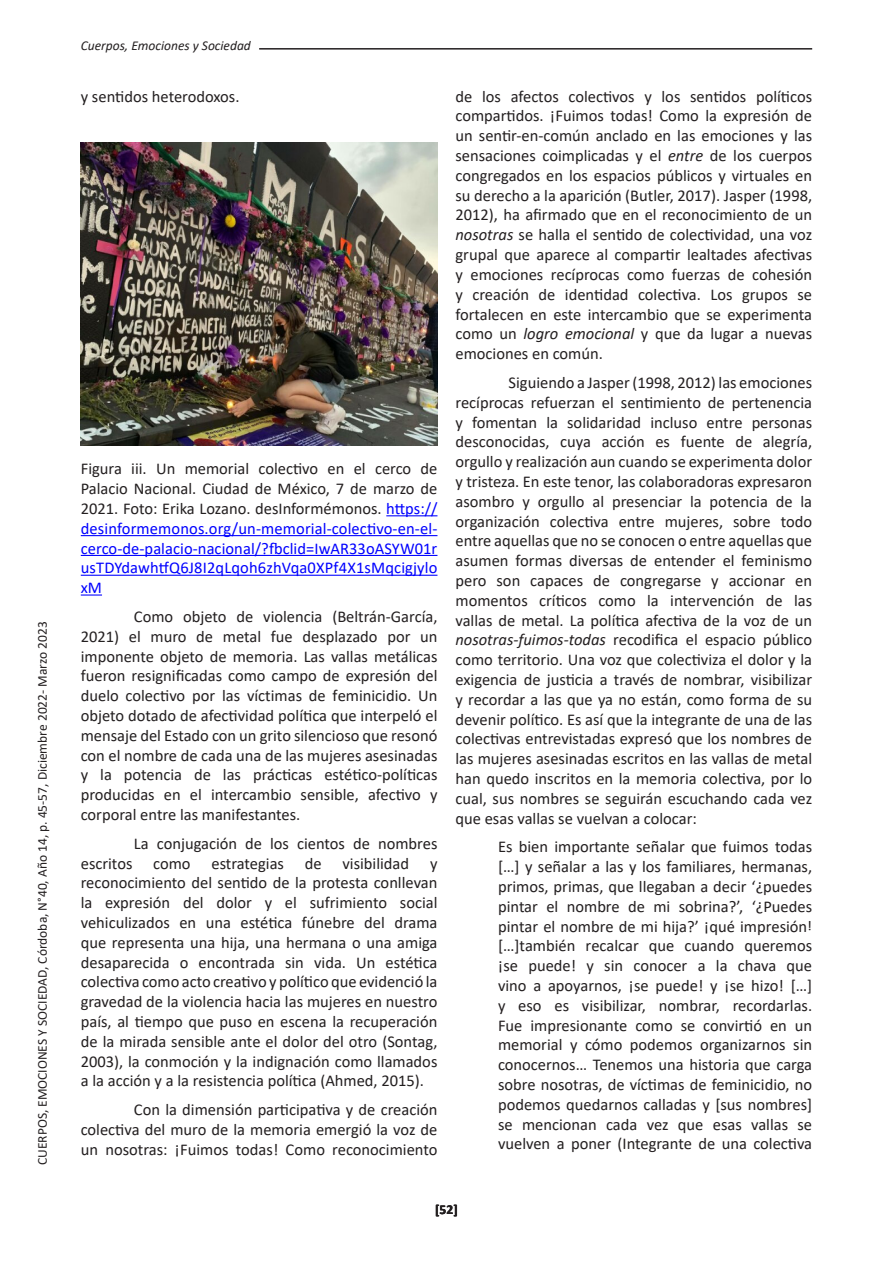
<style>
.page{position:relative;width:893px;height:1263px;background:#fff}
.page>*{position:absolute;margin:0;border:0;box-sizing:border-box;transform-origin:0 0}
.t1{font:16.5px/19.8px "Calibri";color:#231f20;text-align:justify}
.t2{font:16.5px/19.8px "Calibri";letter-spacing:.01em;color:#00f;text-align:justify}
.t3{font:13.5px "Calibri";color:#231f20}
.t4{font:italic 13.5px "Calibri";color:#231f20}
.t5{font:700 13.5px "Calibri";color:#231f20}
.s1{color:#231f20}
.s2{font-style:italic}
</style>
<div class="page">
<hr style="left:259px;top:48px;width:553px;height:2px;background:#231f20">
<hr style="left:386px;top:515px;width:51px;height:1px;background:#00f">
<hr style="left:81px;top:535px;width:356px;height:1px;background:#00f">
<hr style="left:81px;top:555px;width:356px;height:1px;background:#00f">
<hr style="left:81px;top:575px;width:356px;height:1px;background:#00f">
<hr style="left:81px;top:594px;width:21px;height:2px;background:#00f">
<img style="left:81px;top:143px;width:356px;height:302px">
<p class="t3" style="left:33px;top:1165px;width:545px;rotate:-90deg">CUERPOS, EMOCIONES Y SOCIEDAD, Córdoba, N°40, Año 14, p. 45-57, Diciembre 2022- Marzo 2023</p>
<p class="t3" style="left:33px;top:701px;width:78px;rotate:-90deg">1 Marzo 2022</p>
<p class="t3" style="left:33px;top:818px;width:33px;rotate:-90deg">51 64</p>
<p class="t3" style="left:33px;top:845px;width:8px;rotate:-90deg">3</p>
<p class="t3" style="left:33px;top:897px;width:15px;rotate:-90deg">37</p>
<p class="t4" style="left:81px;top:37px;width:172px">Cuerpos, Emociones y Sociedad</p>
<p class="t1" style="left:81px;top:86px;width:160px">y sentidos heterodoxos.</p>
<p class="t2" style="left:81px;top:459px;width:358px"><span class="s1">Figura iii. Un memorial colectivo en el cerco de Palacio Nacional. Ciudad de México, 7 de marzo de 2021. Foto: Erika Lozano. desInformémonos.</span> https:// desinformemonos.org/un-memorial-colectivo-en-el&shy;cerco-de-palacio-nacional/?fbclid=IwAR33oASYW01r usTDYdawhtfQ6J8I2qLqoh6zhVqa0XPf4X1sMqcigjylo xM</p>
<p class="t1" style="left:81px;top:606px;width:358px;text-indent:53px">Como objeto de violencia (Beltrán-García, 2021) el muro de metal fue desplazado por un imponente objeto de memoria. Las vallas metálicas fueron resignificadas como campo de expresión del duelo colectivo por las víctimas de feminicidio. Un objeto dotado de afectividad política que interpeló el mensaje del Estado con un grito silencioso que resonó con el nombre de cada una de las mujeres asesinadas y la potencia de las prácticas estético-políticas producidas en el intercambio sensible, afectivo y corporal entre las manifestantes.</p>
<p class="t1" style="left:134px;top:833px;width:305px">La conjugación de los cientos de nombres</p>
<p class="t1" style="left:81px;top:853px;width:53px">escritos</p>
<p class="t1" style="left:153px;top:853px;width:39px">como</p>
<p class="t1" style="left:211px;top:853px;width:74px">estrategias</p>
<p class="t1" style="left:305px;top:853px;width:18px">de</p>
<p class="t1" style="left:342px;top:853px;width:68px">visibilidad</p>
<p class="t1" style="left:81px;top:853px;width:358px;text-indent:349px">y reconocimiento del sentido de la protesta conllevan la expresión del dolor y el sufrimiento social vehiculizados en una estética fúnebre del drama que representa una hija, una hermana o una amiga desaparecida o encontrada sin vida. Un estética colectiva como acto creativo y político que evidenció la gravedad de la violencia hacia las mujeres en nuestro país, al tiempo que puso en escena la recuperación de la mirada sensible ante el dolor del otro (Sontag, 2003), la conmoción y la indignación como llamados a la acción y a la resistencia política (Ahmed, 2015).</p>
<p class="t1" style="left:81px;top:1099px;width:358px;text-indent:53px">Con la dimensión participativa y de creación colectiva del muro de la memoria emergió la voz de un nosotras: ¡Fuimos todas! Como reconocimiento</p>
<p class="t1" style="left:455px;top:86px;width:358px">de los afectos colectivos y los sentidos políticos compartidos. ¡Fuimos todas! Como la expresión de un sentir-en-común anclado en las emociones y las sensaciones coimplicadas y el <span class="s2">entre</span> de los cuerpos congregados en los espacios públicos y virtuales en su derecho a la aparición (Butler, 2017). Jasper (1998, 2012), ha afirmado que en el reconocimiento de un <span class="s2">nosotras</span> se halla el sentido de colectividad, una voz grupal que aparece al compartir lealtades afectivas y emociones recíprocas como fuerzas de cohesión y creación de identidad colectiva. Los grupos se fortalecen en este intercambio que se experimenta como un <span class="s2">logro emocional</span> y que da lugar a nuevas emociones en común.</p>
<p class="t1" style="left:455px;top:372px;width:358px;text-indent:53px">Siguiendo a Jasper (1998, 2012) las emociones recíprocas refuerzan el sentimiento de pertenencia y fomentan la solidaridad incluso entre personas desconocidas, cuya acción es fuente de alegría, orgullo y realización aun cuando se experimenta dolor y tristeza. En este tenor, las colaboradoras expresaron asombro y orgullo al presenciar la potencia de la organización colectiva entre mujeres, sobre todo entre aquellas que no se conocen o entre aquellas que asumen formas diversas de entender el feminismo pero son capaces de congregarse y accionar en momentos críticos como la intervención de las vallas de metal. La política afectiva de la voz de un <span class="s2">nosotras-fuimos-todas</span> recodifica el espacio público como territorio. Una voz que colectiviza el dolor y la exigencia de justicia a través de nombrar, visibilizar y recordar a las que ya no están, como forma de su devenir político. Es así que la integrante de una de las colectivas entrevistadas expresó que los nombres de las mujeres asesinadas escritos en las vallas de metal han quedo inscritos en la memoria colectiva, por lo cual, sus nombres se seguirán escuchando cada vez que esas vallas se vuelvan a colocar:</p>
<p class="t1" style="left:498px;top:836px;width:316px">Es bien importante señalar que fuimos todas […] y señalar a las y los familiares, hermanas, primos, primas, que llegaban a decir ‘¿puedes pintar el nombre de mi sobrina?’, ‘¿Puedes pintar el nombre de mi hija?’ ¡qué impresión! […]también recalcar que cuando queremos ¡se puede! y sin conocer a la chava que vino a apoyarnos, ¡se puede! y ¡se hizo! […] y eso es visibilizar, nombrar, recordarlas.<br>Fue impresionante como se convirtió en un memorial y cómo podemos organizarnos sin conocernos… Tenemos una historia que carga sobre nosotras, de víctimas de feminicidio, no podemos quedarnos calladas y [sus nombres] se mencionan cada vez que esas vallas se vuelven a poner (Integrante de una colectiva</p>
<p class="t5" style="left:435px;top:1199px;width:24px">[52]</p>
</div>
